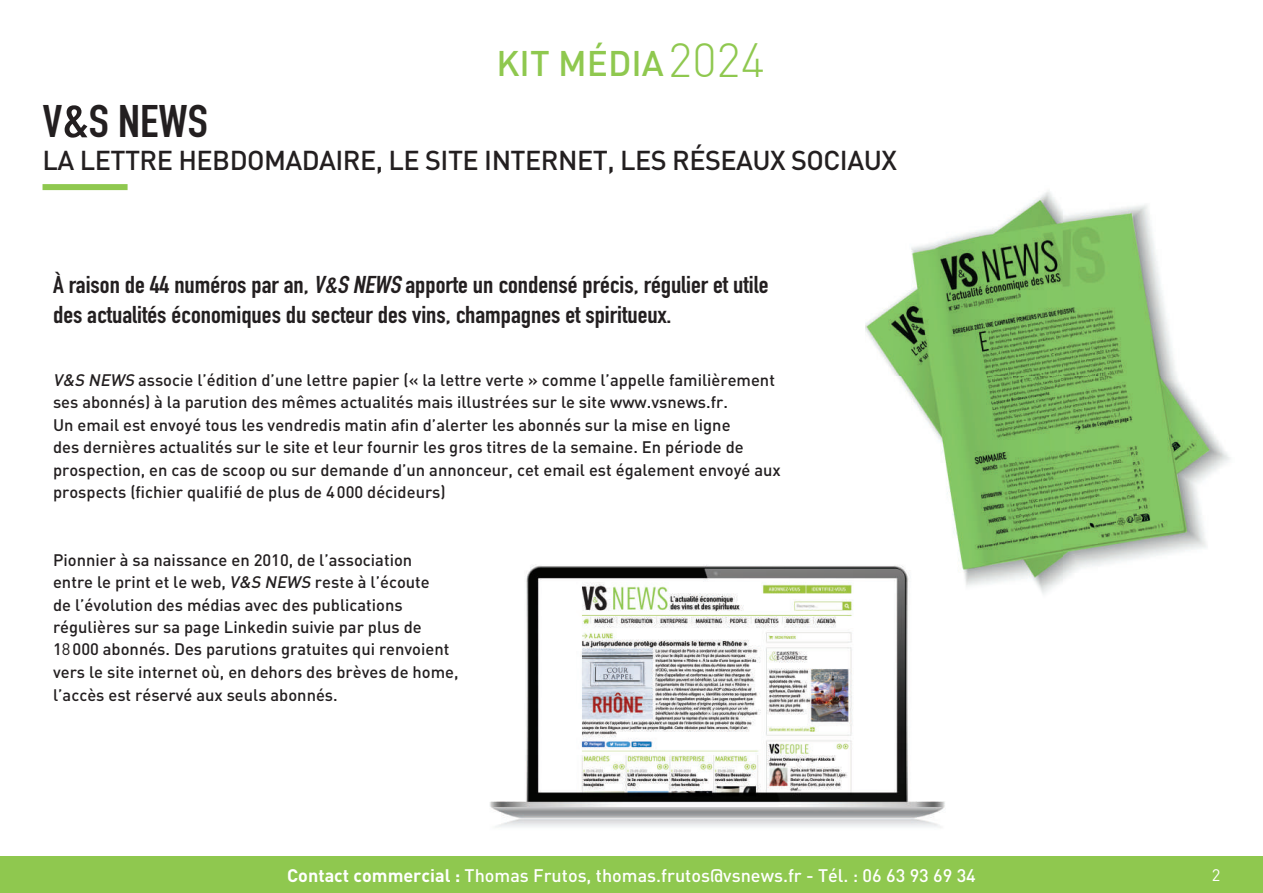
<style>
.page{position:relative;width:1263px;height:893px;background:#fff}
.page>*{position:absolute;margin:0;border:0;box-sizing:border-box;transform-origin:0 0}
.t1{font:700 45px "DIN Condensed";color:#231f20;scale:1.1 1}
.t2{font:500 35.25px "DIN";color:#8fc84f}
.t3{font:500 27px "DIN";letter-spacing:-.02em;color:#231f20}
.t4{font:700 24px/30px "DIN Condensed";color:#231f20;scale:1.1 1}
.t5{font:500 18px "DIN";color:#fff}
.t6{font:500 16.5px/22.5px "DIN";color:#231f20}
.t7{font:16.5px "DIN";color:#fff}
.s1{font-weight:300;font-size:47.1px}
.s2{font-size:49.5px}
.s3{font-style:italic}
.s4{font-weight:400}
.s5{font-weight:700}
</style>
<div class="page">
<div style="left:0;top:856px;width:1263px;height:37px;background:#8fc84f"></div>
<img style="left:865px;top:191px;width:365px;height:403px">
<div style="left:43px;top:184px;width:85px;height:6px;background:#8fc84f"></div>
<img style="left:490px;top:554px;width:465px;height:274px">
<h2 class="t2" style="left:496px;top:41px;width:270px">KIT MÉDIA<span class="s1">2024</span></h2>
<h1 class="t1" style="left:43px;top:91px;width:152px">V<span class="s2">&amp;</span>S NEWS</h1>
<h3 class="t3" style="left:43px;top:143px;width:856px">LA LETTRE HEBDOMADAIRE, LE SITE INTERNET, LES RÉSEAUX SOCIAUX</h3>
<h3 class="t4" style="left:53px;top:270px;width:652px">À raison de 44 numéros par an, <span class="s3">V&amp;S NEWS</span> apporte un condensé précis, régulier et utile des actualités économiques du secteur des vins, champagnes et spiritueux.</h3>
<p class="t6" style="left:53px;top:368px;width:729px"><span class="s3">V&amp;S NEWS</span> associe l’édition d’une lettre papier (« la lettre verte » comme l’appelle familièrement ses abonnés) à la parution des mêmes actualités mais illustrées sur le site www.vsnews.fr.<br>Un email est envoyé tous les vendredis matin afin d’alerter les abonnés sur la mise en ligne<br>des dernières actualités sur le site et leur fournir les gros titres de la semaine. En période de prospection, en cas de scoop ou sur demande d’un annonceur, cet email est également envoyé aux prospects (fichier qualifié de plus de 4 000 décideurs)</p>
<p class="t6" style="left:53px;top:548px;width:407px">Pionnier à sa naissance en 2010, de l’association<br>entre le print et le web, <span class="s3">V&amp;S NEWS</span>reste à l’écoute<br>de l’évolution des médias avec des publications régulières sur sa page Linkedin suivie par plus de 1<span class="s4">8</span>000 abonnés. Des parutions gratuites qui renvoient vers le site internet où, en dehors des brèves de home, l’accès est réservé aux seuls abonnés.</p>
<p class="t5" style="left:287px;top:864px;width:690px"><span class="s5">Contact commercial :</span> Thomas Frutos, thomas.frutos@vsnews.fr - Tél. : 06 63 93 69 34</p>
<p class="t7" style="left:1212px;top:865px;width:10px">2</p>
</div>
